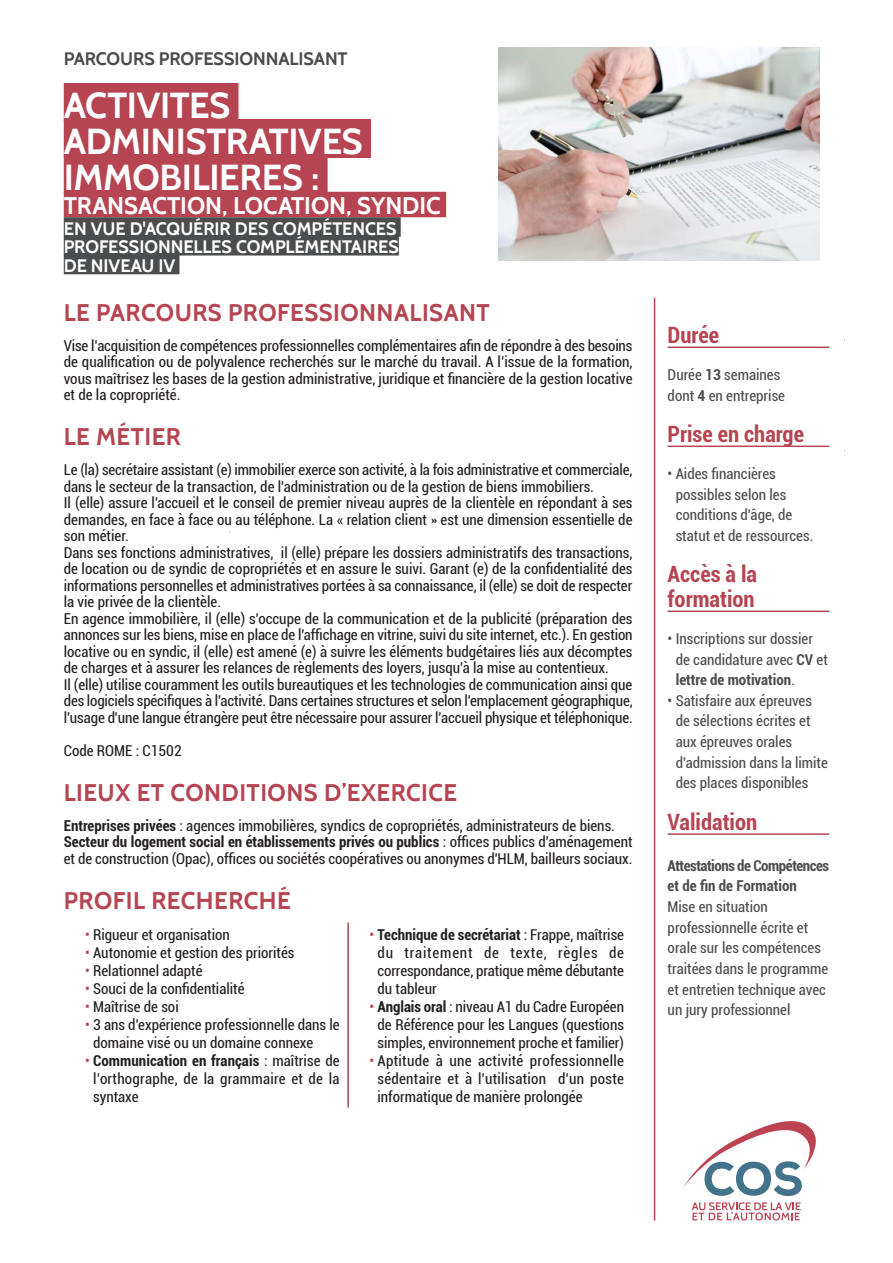
<style>
.page{position:relative;width:893px;height:1263px;background:#fff}
.page>*{position:absolute;margin:0;border:0;box-sizing:border-box;transform-origin:0 0}
.t1{font:700 36px/36px "Cabin";letter-spacing:-.01em;color:#fff}
.t2{font:700 24px "Cabin";letter-spacing:.02em;color:#b64451}
.t3{font:700 24px "Cabin";letter-spacing:-.005em;color:#fff}
.t4{font:700 condensed 22.5px/24.8px "Roboto";color:#b64451}
.t5{font:700 18px/18.8px "Cabin";letter-spacing:-.005em;color:#fff}
.t6{font:700 18px "Cabin";letter-spacing:-.005em;color:#4b4c4d}
.t7{font:condensed 15px/16.5px "Roboto";color:#231f20;text-align:justify}
.t8{font:condensed 15px/20.7px "Roboto";color:#4b4c4d}
.t9{font:700 condensed 15px/20.7px "Roboto";letter-spacing:-.03em;color:#4b4c4d}
.s1{font-weight:700}
.s2{color:#b64451}
</style>
<div class="page">
<div style="left:64px;top:83px;width:174px;height:39px;background:#b64451"></div>
<div style="left:64px;top:119px;width:307px;height:39px;background:#b64451"></div>
<div style="left:64px;top:155px;width:264px;height:39px;background:#b64451"></div>
<div style="left:64px;top:192px;width:382px;height:25px;background:#b64451"></div>
<div style="left:64px;top:217px;width:337px;height:20px;background:#4b4c4d"></div>
<div style="left:64px;top:236px;width:335px;height:19px;background:#4b4c4d"></div>
<div style="left:64px;top:255px;width:115px;height:19px;background:#4b4c4d"></div>
<img style="left:499px;top:48px;width:321px;height:212px">
<hr style="left:654px;top:298px;width:1px;height:922px;background:#b64451">
<hr style="left:668px;top:347px;width:161px;height:1px;background:#b64451">
<hr style="left:668px;top:446px;width:161px;height:1px;background:#b64451">
<hr style="left:668px;top:611px;width:161px;height:1px;background:#b64451">
<hr style="left:668px;top:833px;width:161px;height:2px;background:#b64451">
<svg style="left:692px;top:1202px;width:109px;height:18px"></svg>
<svg style="left:683px;top:1121px;width:133px;height:75px"></svg>
<hr style="left:347px;top:922px;width:2px;height:186px;background:#b64451">
<p class="t6" style="left:64px;top:48px;width:285px">PARCOURS PROFESSIONNALISANT</p>
<h1 class="t1" style="left:64px;top:87px;width:301px">ACTIVITES<br>ADMINISTRATIVES<br>IMMOBILIERES :</h1>
<h2 class="t3" style="left:64px;top:191px;width:378px">TRANSACTION, LOCATION, SYNDIC</h2>
<p class="t5" style="left:64px;top:219px;width:337px">EN VUE D'ACQUÉRIR DES COMPÉTENCES<br>PROFESSIONNELLES COMPLÉMENTAIRES<br>DE NIVEAU IV</p>
<h2 class="t2" style="left:64px;top:298px;width:428px">LE PARCOURS PROFESSIONNALISANT</h2>
<p class="t7" style="left:64px;top:337px;width:570px">Vise l’acquisition de compétences professionnelles complémentaires afin de répondre à des besoins de qualification ou de polyvalence recherchés sur le marché du travail. A l’issue de la formation, vous maîtrisez les bases de la gestion administrative, juridique et financière de la gestion locative et de la copropriété.</p>
<h2 class="t2" style="left:64px;top:422px;width:119px">LE MÉTIER</h2>
<p class="t7" style="left:64px;top:461px;width:570px;text-align:left">Le (la) secrétaire assistant (e) immobilier exerce son activité, à la fois administrative et commerciale, dans le secteur de la transaction, de l'administration ou de la gestion de biens immobiliers.<br>Il (elle) assure l'accueil et le conseil de premier niveau auprès de la clientèle en répondant à ses demandes, en face à face ou au téléphone. La « relation client » est une dimension essentielle de son métier.<br>Dans ses fonctions administratives, il (elle) prépare les dossiers administratifs des transactions, de location ou de syndic de copropriétés et en assure le suivi. Garant (e) de la confidentialité des informations personnelles et administratives portées à sa connaissance, il (elle) se doit de respecter la vie privée de la clientèle.<br>En agence immobilière, il (elle) s'occupe de la communication et de la publicité (préparation des annonces sur les biens, mise en place de l'affichage en vitrine, suivi du site internet, etc.). En gestion locative ou en syndic, il (elle) est amené (e) à suivre les éléments budgétaires liés aux décomptes de charges et à assurer les relances de règlements des loyers, jusqu'à la mise au contentieux.<br>Il (elle) utilise couramment les outils bureautiques et les technologies de communication ainsi que des logiciels spécifiques à l'activité. Dans certaines structures et selon l'emplacement géographique, l'usage d'une langue étrangère peut être nécessaire pour assurer l'accueil physique et téléphonique.</p>
<p class="t7" style="left:64px;top:742px;width:120px">Code ROME : C1502</p>
<h2 class="t2" style="left:64px;top:778px;width:395px">LIEUX ET CONDITIONS D’EXERCICE</h2>
<p class="t7" style="left:64px;top:817px;width:570px;text-align:left"><span class="s1">Entreprises privées</span> : agences immobilières, syndics de copropriétés, administrateurs de biens.<br><span class="s1">Secteur du logement social en établissements privés ou publics</span> : offices publics d'aménagement et de construction (Opac), offices ou sociétés coopératives ou anonymes d'HLM, bailleurs sociaux.</p>
<h2 class="t2" style="left:64px;top:886px;width:229px">PROFIL RECHERCHÉ</h2>
<p class="t7" style="left:85px;top:925px;width:146px"><span class="s2">•</span> Rigueur et organisation</p>
<p class="t7" style="left:85px;top:943px;width:211px"><span class="s2">•</span> Autonomie et gestion des priorités</p>
<p class="t7" style="left:85px;top:961px;width:119px"><span class="s2">•</span> Relationnel adapté</p>
<p class="t7" style="left:85px;top:979px;width:161px"><span class="s2">•</span> Souci de la confidentialité</p>
<p class="t7" style="left:85px;top:997px;width:95px"><span class="s2">•</span> Maîtrise de soi</p>
<p class="t7" style="left:93px;top:1015px;width:248px;line-height:18px;text-indent:-8px"><span class="s2">•</span> 3 ans d'expérience professionnelle dans le domaine visé ou un domaine connexe</p>
<p class="t7" style="left:93px;top:1051px;width:248px;line-height:18px;text-indent:-8px"><span class="s2">•</span> <span class="s1">Communication en français</span> : maîtrise de l’orthographe, de la grammaire et de la syntaxe</p>
<p class="t7" style="left:377px;top:925px;width:248px;line-height:18px;text-indent:-8px"><span class="s2">•</span> <span class="s1">Technique de secrétariat</span> : Frappe, maîtrise du traitement de texte, règles de correspondance, pratique même débutante du tableur</p>
<p class="t7" style="left:369px;top:997px;width:256px;line-height:18px;text-align:center"><span class="s2">•</span> <span class="s1">Anglais oral</span> : niveau A1 du Cadre Européen de Référence pour les Langues (questions simples, environnement proche et familier)</p>
<p class="t7" style="left:377px;top:1051px;width:248px;line-height:18px;text-indent:-8px"><span class="s2">•</span> Aptitude à une activité professionnelle sédentaire et à l'utilisation d'un poste informatique de manière prolongée</p>
<h3 class="t4" style="left:668px;top:322px;width:53px">Durée</h3>
<p class="t8" style="left:668px;top:364px;width:119px">Durée <span class="s1">13</span> semaines dont <span class="s1">4</span> en entreprise</p>
<h3 class="t4" style="left:668px;top:421px;width:138px">Prise en charge</h3>
<p class="t8" style="left:676px;top:463px;width:139px;text-indent:-8px">• Aides financières possibles selon les conditions d'âge, de statut et de ressources.</p>
<h3 class="t4" style="left:668px;top:561px;width:91px">Accès à la formation</h3>
<p class="t8" style="left:676px;top:628px;width:154px;text-indent:-8px">• Inscriptions sur dossier de candidature avec <span class="s1">CV</span> et <span class="s1">lettre de motivation</span>.</p>
<p class="t8" style="left:676px;top:690px;width:154px;text-indent:-8px">• Satisfaire aux épreuves de sélections écrites et aux épreuves orales d'admission dans la limite des places disponibles</p>
<h3 class="t4" style="left:668px;top:808px;width:91px">Validation</h3>
<p class="t9" style="left:668px;top:855px;width:163px">Attestations de Compétences et de fin de Formation</p>
<p class="t8" style="left:668px;top:896px;width:162px">Mise en situation professionnelle écrite et orale sur les compétences traitées dans le programme et entretien technique avec un jury professionnel</p>
</div>
